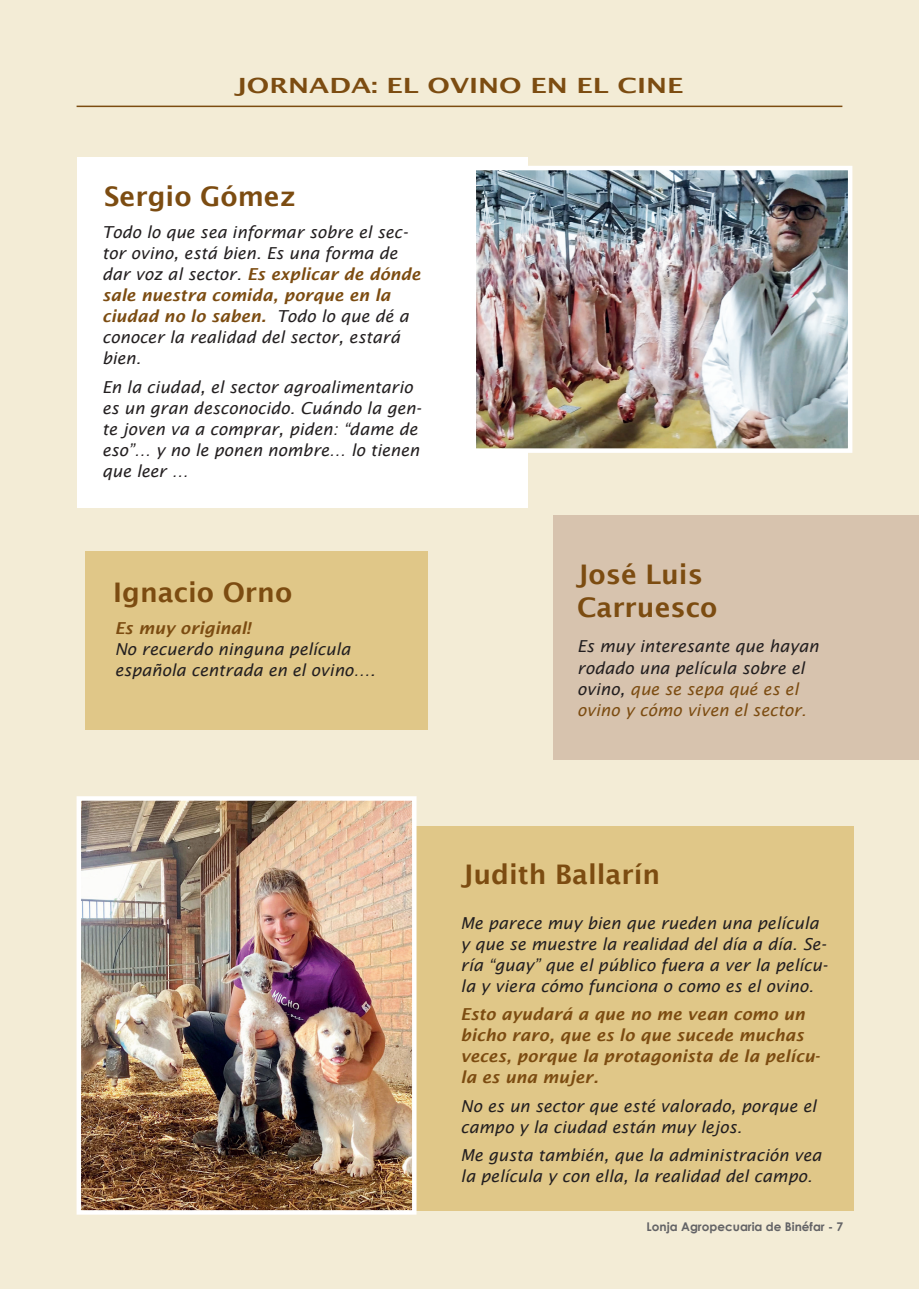
<style>
.page{position:relative;width:919px;height:1289px;background:#fff}
.page>*{position:absolute;margin:0;border:0;box-sizing:border-box;transform-origin:0 0}
.t1{font:600 27px/32.4px "Lucida Sans";color:#7c4c11}
.t2{font:600 21px "Lucida Sans";color:#7c4c11;scale:1.3 1}
.t3{font:italic 16.5px/21px "Lucida Sans";color:#231f20}
.t4{font:italic 600 16.5px/21px "Lucida Sans";color:#7c4c11}
.t5{font:700 12px "Century Gothic";color:#636366}
.s1{font-weight:600;color:#7c4c11}
.s2{color:#7c4c11}
</style>
<div class="page">
<div style="left:0;top:0;width:918px;height:1288px;background:#f3ecd6"></div>
<div style="left:251px;top:826px;width:603px;height:385px;background:#e0c788"></div>
<img style="left:82px;top:801px;width:329px;height:408px">
<div style="left:77px;top:796px;width:339px;height:418px;border:4px solid #fff"></div>
<hr style="left:77px;top:106px;width:765px;height:1px;background:#7c4c11">
<div style="left:77px;top:157px;width:450px;height:351px;background:#fff"></div>
<img style="left:476px;top:171px;width:371px;height:277px">
<div style="left:457px;top:166px;width:395px;height:287px;border:4px solid #fff"></div>
<div style="left:553px;top:514px;width:365px;height:245px;background:#d7c3ae"></div>
<div style="left:85px;top:551px;width:342px;height:178px;background:#e0c788"></div>
<p class="t2" style="left:235px;top:73px;width:346px">JORNADA: EL OVINO EN EL CINE</p>
<h1 class="t1" style="left:104px;top:180px;width:193px">Sergio Gómez</h1>
<p class="t3" style="left:102px;top:222px;width:320px">Todo lo que sea informar sobre el sec&shy;tor ovino, está bien. Es una forma de dar voz al sector. <span class="s1">Es explicar de dónde sale nuestra comida, porque en la ciudad no lo saben.</span> Todo lo que dé a conocer la realidad del sector, estará bien.</p>
<p class="t3" style="left:102px;top:376px;width:320px">En la ciudad, el sector agroalimentario es un gran desconocido. Cuándo la gen&shy;te joven va a comprar, piden: “dame de eso”… y no le ponen nombre… lo tienen que leer …</p>
<h1 class="t1" style="left:113px;top:575px;width:180px">Ignacio Orno</h1>
<p class="t4" style="left:115px;top:617px;width:137px">Es muy original!</p>
<p class="t3" style="left:115px;top:638px;width:262px">No recuerdo ninguna película española centrada en el ovino….</p>
<h1 class="t1" style="left:577px;top:558px;width:142px">José Luis<br>Carruesco</h1>
<p class="t3" style="left:577px;top:636px;width:243px">Es muy interesante que hayan rodado una película sobre el ovino, <span class="s2">que se sepa qué es el ovino y cómo viven el sector.</span></p>
<h1 class="t1" style="left:462px;top:858px;width:200px">Judith Ballarín</h1>
<p class="t3" style="left:460px;top:912px;width:368px">Me parece muy bien que rueden una película y que se muestre la realidad del día a día. Se&shy;ría “guay” que el público fuera a ver la pelícu&shy;la y viera cómo funciona o como es el ovino.</p>
<p class="t4" style="left:460px;top:1003px;width:361px">Esto ayudará a que no me vean como un bicho raro, que es lo que sucede muchas veces, porque la protagonista de la pelícu&shy;la es una mujer.</p>
<p class="t3" style="left:460px;top:1095px;width:357px">No es un sector que esté valorado, porque el campo y la ciudad están muy lejos.</p>
<p class="t3" style="left:460px;top:1144px;width:362px">Me gusta también, que la administración vea la película y con ella, la realidad del campo.</p>
<p class="t5" style="left:646px;top:1217px;width:198px">Lonja Agropecuaria de Binéfar - 7</p>
</div>
